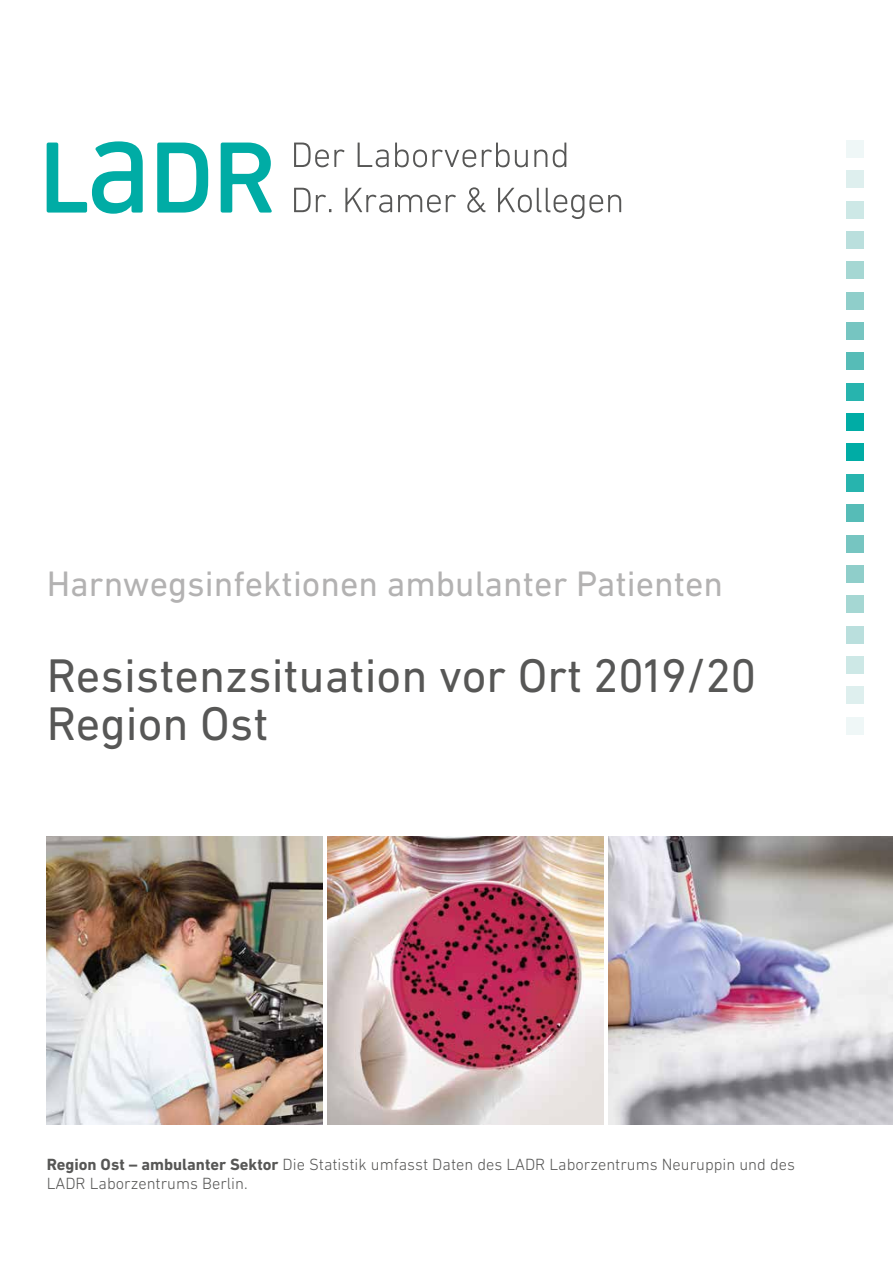
<style>
.page{position:relative;width:893px;height:1263px;background:#fff}
.page>*{position:absolute;margin:0;border:0;box-sizing:border-box;transform-origin:0 0}
.Cover_Headline_32_pt{font:48px/48px "DIN Next LT Pro";color:#575756}
.Cover_Overline{font:36px "DIN Next LT Pro";color:#b3b2b2}
.t1{font:300 16.5px/19.8px "DIN Next LT Pro";color:#575756}
.s1{font-weight:700}
</style>
<div class="page">
<div style="left:846px;top:414px;width:17px;height:17px;background:#00aca5"></div>
<div style="left:846px;top:444px;width:17px;height:17px;background:#00aca5"></div>
<div style="left:846px;top:474px;width:17px;height:17px;background:#27b4ae"></div>
<div style="left:846px;top:383px;width:17px;height:17px;background:#27b4ae"></div>
<div style="left:846px;top:505px;width:17px;height:17px;background:#56bcb7"></div>
<div style="left:846px;top:353px;width:17px;height:17px;background:#56bcb7"></div>
<div style="left:846px;top:535px;width:17px;height:17px;background:#76c5c1"></div>
<div style="left:846px;top:322px;width:17px;height:17px;background:#76c5c1"></div>
<div style="left:846px;top:565px;width:17px;height:17px;background:#8fceca"></div>
<div style="left:846px;top:292px;width:17px;height:17px;background:#8fceca"></div>
<div style="left:846px;top:596px;width:17px;height:17px;background:#a5d7d3"></div>
<div style="left:846px;top:262px;width:17px;height:17px;background:#a5d7d3"></div>
<div style="left:846px;top:626px;width:17px;height:17px;background:#badfdd"></div>
<div style="left:846px;top:231px;width:17px;height:17px;background:#badfdd"></div>
<div style="left:846px;top:656px;width:17px;height:17px;background:#cde8e6"></div>
<div style="left:846px;top:201px;width:17px;height:17px;background:#cde8e6"></div>
<div style="left:846px;top:687px;width:17px;height:17px;background:#deefee"></div>
<div style="left:846px;top:171px;width:17px;height:17px;background:#deefee"></div>
<div style="left:846px;top:717px;width:17px;height:17px;background:#eff7f7"></div>
<div style="left:846px;top:140px;width:17px;height:17px;background:#eff7f7"></div>
<svg style="left:47px;top:141px;width:225px;height:73px"></svg>
<svg style="left:294px;top:143px;width:51px;height:24px"></svg>
<svg style="left:358px;top:143px;width:31px;height:24px"></svg>
<svg style="left:395px;top:143px;width:32px;height:24px"></svg>
<svg style="left:433px;top:149px;width:43px;height:18px"></svg>
<svg style="left:482px;top:143px;width:46px;height:24px"></svg>
<svg style="left:534px;top:149px;width:13px;height:18px"></svg>
<svg style="left:553px;top:143px;width:13px;height:24px"></svg>
<svg style="left:294px;top:188px;width:37px;height:24px"></svg>
<svg style="left:345px;top:188px;width:47px;height:25px"></svg>
<svg style="left:398px;top:195px;width:58px;height:18px"></svg>
<svg style="left:467px;top:187px;width:18px;height:26px"></svg>
<svg style="left:498px;top:188px;width:123px;height:31px"></svg>
<img style="left:47px;top:836px;width:276px;height:288px">
<img style="left:608px;top:836px;width:285px;height:288px">
<img style="left:327px;top:836px;width:277px;height:288px">
<p class="Cover_Overline" style="left:47px;top:563px;width:678px">Harnwegsinfektionen ambulanter Patienten</p>
<p class="Cover_Headline_32_pt" style="left:47px;top:651px;width:711px">Resistenzsituation vor Ort 2019/20<br>Region Ost</p>
<p class="t1" style="left:47px;top:1154px;width:750px"><span class="s1">Region Ost – ambulanter Sektor</span> Die Statistik umfasst Daten des LADR Laborzentrums Neuruppin und des<br>LADR Laborzentrums Berlin.</p>
</div>
